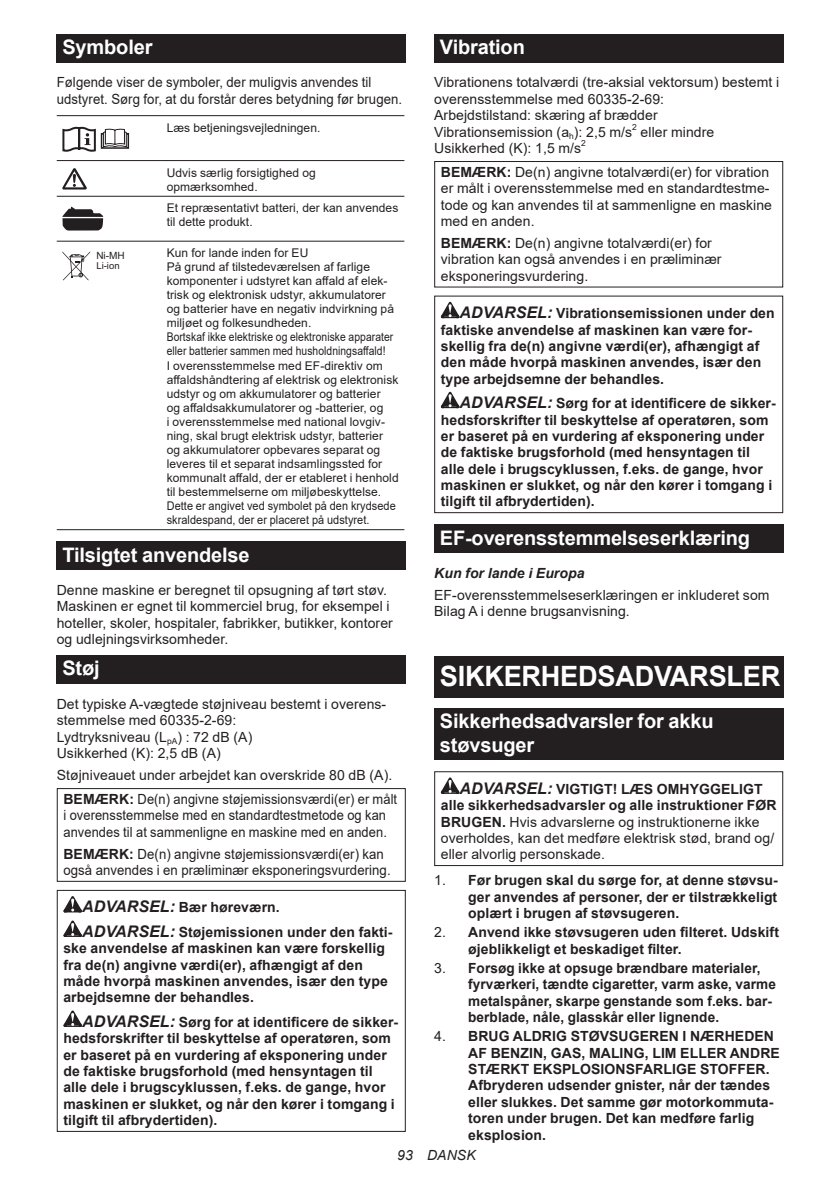
<style>
.page{position:relative;width:840px;height:1191px;background:#fff}
.page>*{position:absolute;margin:0;border:0;box-sizing:border-box;transform-origin:0 0}
.t1{font:700 28px "Arial";letter-spacing:-.01em;color:#fff}
.t2{font:700 20px/23.4px "Arial";letter-spacing:-.01em;color:#fff}
.t3{font:700 14px/16.4px "Arial";letter-spacing:.005em;color:#231f20}
.t4{font:14px/16.4px "Arial";letter-spacing:.005em;color:#231f20}
.t5{font:14px/16.4px "Arial";letter-spacing:.005em;color:#231f20;scale:.94 1}
.t6{font:14px/16.4px "Arial";letter-spacing:.005em;color:#231f20;scale:.92 1}
.t7{font:italic 700 14px "Arial";letter-spacing:.005em;color:#231f20}
.t8{font:italic 14px "Arial";letter-spacing:.005em;color:#231f20}
.t9{font:12px/14px "Arial";letter-spacing:.005em;color:#231f20}
.t10{font:10px "Arial";color:#231f20}
.t11{font:9.6px "Arial";color:#231f20}
.t12{font:8.4px "Arial";color:#231f20}
.s1{font-weight:700}
.s2{font-style:italic;font-size:16px}
.s3{font-weight:700;font-style:italic;font-size:16px}
.s4{font-weight:400}
</style>
<div class="page">
<div style="left:57px;top:34px;width:348px;height:29px;background:#231f20"></div>
<hr style="left:57px;top:115px;width:104px;height:1px;background:#231f20">
<hr style="left:161px;top:115px;width:243px;height:1px;background:#231f20">
<hr style="left:57px;top:160px;width:104px;height:1px;background:#231f20">
<hr style="left:161px;top:160px;width:243px;height:1px;background:#231f20">
<hr style="left:57px;top:196px;width:104px;height:1px;background:#231f20">
<hr style="left:161px;top:196px;width:243px;height:1px;background:#231f20">
<hr style="left:57px;top:241px;width:104px;height:1px;background:#231f20">
<hr style="left:161px;top:241px;width:243px;height:1px;background:#231f20">
<hr style="left:57px;top:529px;width:104px;height:1px;background:#231f20">
<hr style="left:161px;top:529px;width:243px;height:1px;background:#231f20">
<svg style="left:62px;top:126px;width:68px;height:26px"></svg>
<svg style="left:62px;top:169px;width:25px;height:20px"></svg>
<svg style="left:62px;top:207px;width:41px;height:23px"></svg>
<svg style="left:62px;top:251px;width:28px;height:29px"></svg>
<div style="left:57px;top:541px;width:348px;height:29px;background:#231f20"></div>
<div style="left:57px;top:655px;width:348px;height:29px;background:#231f20"></div>
<div style="left:57px;top:788px;width:348px;height:94px;border:1px solid #231f20"></div>
<svg style="left:63px;top:896px;width:19px;height:16px"></svg>
<svg style="left:63px;top:920px;width:19px;height:17px"></svg>
<svg style="left:63px;top:1010px;width:19px;height:17px"></svg>
<div style="left:57px;top:890px;width:348px;height:241px;border:1px solid #231f20"></div>
<div style="left:434px;top:34px;width:348px;height:29px;background:#231f20"></div>
<div style="left:434px;top:161px;width:348px;height:126px;border:1px solid #231f20"></div>
<svg style="left:440px;top:302px;width:19px;height:16px"></svg>
<svg style="left:440px;top:392px;width:19px;height:16px"></svg>
<div style="left:434px;top:295px;width:348px;height:218px;border:1px solid #231f20"></div>
<div style="left:434px;top:524px;width:348px;height:29px;background:#231f20"></div>
<div style="left:434px;top:656px;width:348px;height:41px;background:#231f20"></div>
<div style="left:434px;top:708px;width:348px;height:52px;background:#231f20"></div>
<svg style="left:440px;top:777px;width:19px;height:17px"></svg>
<div style="left:434px;top:771px;width:348px;height:95px;border:1px solid #231f20"></div>
<h2 class="t2" style="left:62px;top:36px;width:91px">Symboler</h2>
<p class="t5" style="left:57px;top:74px;width:369px">Følgende viser de symboler, der muligvis anvendes til udstyret. Sørg for, at du forstår deres betydning før brugen.</p>
<p class="t9" style="left:167px;top:120px;width:155px">Læs betjeningsvejledningen.</p>
<p class="t9" style="left:167px;top:165px;width:150px">Udvis særlig forsigtighed og opmærksomhed.</p>
<p class="t9" style="left:167px;top:201px;width:233px">Et repræsentativt batteri, der kan anvendes til dette produkt.</p>
<p class="t10" style="left:96px;top:249px;width:30px">Ni-MH</p>
<p class="t11" style="left:96px;top:259px;width:25px">Li-ion</p>
<p class="t9" style="left:167px;top:246px;width:233px">Kun for lande inden for EU<br>På grund af tilstedeværelsen af farlige komponenter i udstyret kan affald af elek&shy;trisk og elektronisk udstyr, akkumulatorer og batterier have en negativ indvirkning på miljøet og folkesundheden.<br>Bortskaf ikke elektriske og elektroniske apparater eller batterier sammen med husholdningsaffald!<br>I overensstemmelse med EF-direktiv om affaldshåndtering af elektrisk og elektronisk udstyr og om akkumulatorer og batterier<br>og affaldsakkumulatorer og -batterier, og<br>i overensstemmelse med national lovgiv&shy;ning, skal brugt elektrisk udstyr, batterier og akkumulatorer opbevares separat og leveres til et separat indsamlingssted for kommunalt affald, der er etableret i henhold til bestemmelserne om miljøbeskyttelse.<br>Dette er angivet ved symbolet på den krydsede skraldespand, der er placeret på udstyret.</p>
<h2 class="t2" style="left:62px;top:543px;width:189px">Tilsigtet anvendelse</h2>
<p class="t4" style="left:57px;top:582px;width:337px">Denne maskine er beregnet til opsugning af tørt støv.<br>Maskinen er egnet til kommerciel brug, for eksempel i hoteller, skoler, hospitaler, fabrikker, butikker, kontorer og udlejningsvirksomheder.</p>
<h2 class="t2" style="left:62px;top:657px;width:39px">Støj</h2>
<p class="t4" style="left:57px;top:695px;width:331px">Det typiske A-vægtede støjniveau bestemt i overens&shy;stemmelse med 60335-2-69:<br>Lydtryksniveau (L<sub>pA</sub>) : 72 dB (A)<br>Usikkerhed (K): 2,5 dB (A)</p>
<p class="t4" style="left:57px;top:763px;width:342px;line-height:23.8px;text-align:center">Støjniveauet under arbejdet kan overskride 80 dB (A).<br><span class="s1">BEMÆRK:</span> De(n) angivne støjemissionsværdi(er) er målt</p>
<p class="t6" style="left:63px;top:807px;width:353px">i overensstemmelse med en standardtestmetode og kan anvendes til at sammenligne en maskine med en anden.</p>
<p class="t5" style="left:63px;top:845px;width:349px"><span class="s1">BEMÆRK:</span> De(n) angivne støjemissionsværdi(er) kan også anvendes i en præliminær eksponeringsvurdering.</p>
<p class="t3" style="left:82px;top:895px;width:312px;line-height:24.4px"><span class="s2">ADVARSEL:</span> Bær høreværn.<br><span class="s2">ADVARSEL:</span> Støjemissionen under den fakti-</p>
<p class="t3" style="left:63px;top:940px;width:326px">ske anvendelse af maskinen kan være forskellig fra de(n) angivne værdi(er), afhængigt af den måde hvorpå maskinen anvendes, især den type arbejdsemne der behandles.</p>
<p class="t3" style="left:63px;top:1014px;width:336px;text-indent:19px"><span class="s2">ADVARSEL:</span> Sørg for at identificere de sikker&shy;hedsforskrifter til beskyttelse af operatøren, som er baseret på en vurdering af eksponering under de faktiske brugsforhold (med hensyntagen til alle dele i brugscyklussen, f.eks. de gange, hvor maskinen er slukket, og når den kører i tomgang i tilgift til afbrydertiden).</p>
<h2 class="t2" style="left:439px;top:36px;width:86px">Vibration</h2>
<p class="t4" style="left:434px;top:74px;width:346px">Vibrationens totalværdi (tre-aksial vektorsum) bestemt i overensstemmelse med 60335-2-69:<br>Arbejdstilstand: skæring af brædder Vibrationsemission (a<sub>h</sub>): 2,5 m/s</p>
<p class="t12" style="left:632px;top:121px;width:6px">2</p>
<p class="t4" style="left:640px;top:123px;width:75px">eller mindre</p>
<p class="t4" style="left:434px;top:140px;width:148px">Usikkerhed (K): 1,5 m/s</p>
<p class="t12" style="left:581px;top:137px;width:6px">2</p>
<p class="t4" style="left:440px;top:164px;width:332px"><span class="s1">BEMÆRK:</span> De(n) angivne totalværdi(er) for vibration er målt i overensstemmelse med en standardtestme&shy;tode og kan anvendes til at sammenligne en maskine med en anden.</p>
<p class="t4" style="left:440px;top:235px;width:282px"><span class="s1">BEMÆRK:</span> De(n) angivne totalværdi(er) for vibration kan også anvendes i en præliminær eksponeringsvurdering.</p>
<p class="t3" style="left:440px;top:305px;width:335px;text-indent:19px"><span class="s2">ADVARSEL:</span> Vibrationsemissionen under den faktiske anvendelse af maskinen kan være for&shy;skellig fra de(n) angivne værdi(er), afhængigt af den måde hvorpå maskinen anvendes, især den type arbejdsemne der behandles.</p>
<p class="t3" style="left:440px;top:395px;width:336px;text-indent:19px"><span class="s2">ADVARSEL:</span> Sørg for at identificere de sikker&shy;hedsforskrifter til beskyttelse af operatøren, som er baseret på en vurdering af eksponering under de faktiske brugsforhold (med hensyntagen til alle dele i brugscyklussen, f.eks. de gange, hvor maskinen er slukket, og når den kører i tomgang i tilgift til afbrydertiden).</p>
<h2 class="t2" style="left:439px;top:526px;width:312px">EF-overensstemmelseserklæring</h2>
<p class="t7" style="left:434px;top:563px;width:152px">Kun for lande i Europa</p>
<p class="t4" style="left:434px;top:587px;width:336px">EF-overensstemmelseserklæringen er inkluderet som<br>Bilag A i denne brugsanvisning.</p>
<h1 class="t1" style="left:439px;top:656px;width:342px">SIKKERHEDSADVARSLER</h1>
<h2 class="t2" style="left:439px;top:710px;width:275px">Sikkerhedsadvarsler for akku støvsuger</h2>
<p class="t4" style="left:440px;top:780px;width:337px;text-indent:19px"><span class="s3">ADVARSEL:</span> <span class="s1">VIGTIGT! LÆS OMHYGGELIGT alle sikkerhedsadvarsler og alle instruktioner FØR BRUGEN.</span> Hvis advarslerne og instruktionerne ikke overholdes, kan det medføre elektrisk stød, brand og/ eller alvorlig personskade.</p>
<p class="t3" style="left:468px;top:872px;width:311px;text-align:justify;text-indent:-34px"><span class="s4">1.</span> Før brugen skal du sørge for, at denne støvsu&shy;ger anvendes af personer, der er tilstrækkeligt oplært i brugen af støvsugeren.</p>
<p class="t3" style="left:468px;top:924px;width:312px;text-indent:-34px"><span class="s4">2.</span> Anvend ikke støvsugeren uden filteret. Udskift øjeblikkeligt et beskadiget filter.</p>
<p class="t3" style="left:468px;top:960px;width:309px;text-indent:-34px"><span class="s4">3.</span> Forsøg ikke at opsuge brændbare materialer, fyrværkeri, tændte cigaretter, varm aske, varme metalspåner, skarpe genstande som f.eks. bar&shy;berblade, nåle, glasskår eller lignende.</p>
<p class="t3" style="left:468px;top:1028px;width:313px;text-indent:-34px"><span class="s4">4.</span> BRUG ALDRIG STØVSUGEREN I NÆRHEDEN AF BENZIN, GAS, MALING, LIM ELLER ANDRE STÆRKT EKSPLOSIONSFARLIGE STOFFER.<br>Afbryderen udsender gnister, når der tændes eller slukkes. Det samme gør motorkommuta&shy;toren under brugen. Det kan medføre farlig eksplosion.</p>
<p class="t8" style="left:397px;top:1146px;width:80px">93 DANSK</p>
</div>
